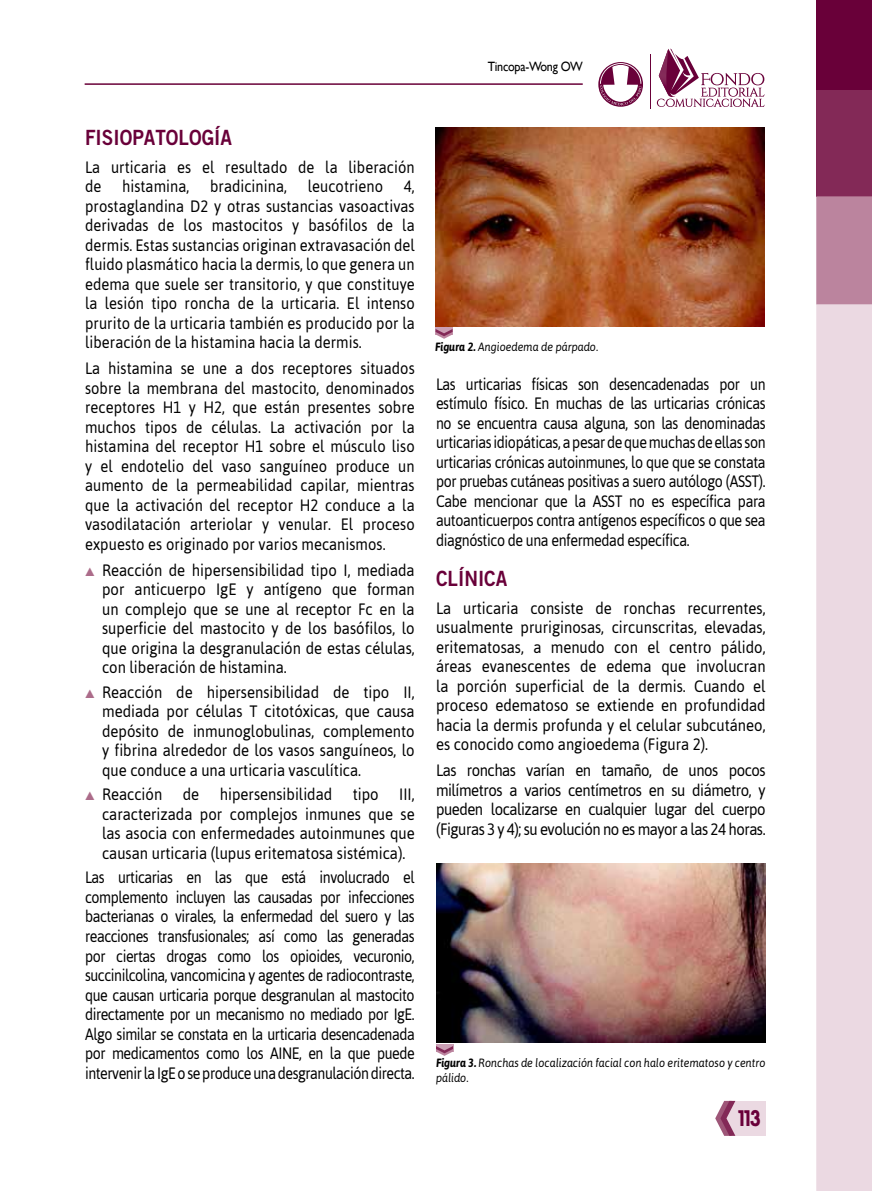
<style>
.page{position:relative;width:872px;height:1191px;background:#fff}
.page>*{position:absolute;margin:0;border:0;box-sizing:border-box;transform-origin:0 0}
.t1{font:22.5px "Milocha";color:#690039;scale:.87 1}
.t2{font:21px "Trade Gothic Bold Two";color:#690039;scale:.9 1}
.t3{font:16.5px/19.5px "Asap";color:#000;text-align:justify;scale:.9 1}
.t4{font:16.5px/19.5px "Asap";color:#000;text-align:justify;scale:.86 1}
.t5{font:16.5px/19.5px "Asap";color:#000;text-align:justify;scale:.89 1}
.t6{font:13.5px "Gill Sans";letter-spacing:-.02em;color:#000;scale:.9 1}
.t7{font:italic 12px/14.4px "Asap";color:#000;scale:.9 1}
.s1{color:#ac6c8a}
.s2{font-weight:700}
</style>
<div class="page">
<div style="left:724px;top:1100px;width:41px;height:35px;background:#ebd9e2"></div>
<svg style="left:715px;top:1100px;width:20px;height:35px"></svg>
<div style="left:816px;top:0;width:56px;height:90px;background:#690039"></div>
<div style="left:816px;top:90px;width:56px;height:106px;background:#832957"></div>
<div style="left:816px;top:196px;width:56px;height:109px;background:#bb849e"></div>
<svg style="left:816px;top:305px;width:56px;height:886px;background:#ebd9e2"></svg>
<svg style="left:598px;top:62px;width:45px;height:45px"></svg>
<svg style="left:600px;top:63px;width:41px;height:42px"></svg>
<hr style="left:650px;top:54px;width:1px;height:55px;background:#690039">
<svg style="left:657px;top:49px;width:107px;height:58px"></svg>
<hr style="left:85px;top:83px;width:498px;height:2px;background:#690039">
<div style="left:435px;top:327px;width:17px;height:7px;background:#cb9fb4"></div>
<svg style="left:435px;top:329px;width:17px;height:10px"></svg>
<div style="left:436px;top:1043px;width:17px;height:8px;background:#cb9fb4"></div>
<svg style="left:436px;top:1046px;width:17px;height:9px"></svg>
<img style="left:435px;top:128px;width:329px;height:198px">
<img style="left:436px;top:863px;width:329px;height:179px">
<p class="t2" style="left:85px;top:124px;width:13px">FISIOPATOLO</p>
<p class="t2" style="left:202px;top:124px;width:33px">GÍA</p>
<p class="t5" style="left:85px;top:157px;width:372px">La urticaria es el resultado de la liberación de</p>
<p class="t5" style="left:122px;top:176px;width:77px">histamina,</p>
<p class="t5" style="left:210px;top:176px;width:88px">bradicinina,</p>
<p class="t5" style="left:308px;top:176px;width:86px">leucotrieno</p>
<p class="t5" style="left:85px;top:176px;width:372px;text-indent:319px">4, prostaglandina D2 y otras sustancias vasoactivas derivadas de los mastocitos y basófilos de la dermis. Estas sustancias originan extravasación del fluido plasmático hacia la dermis, lo que genera un edema que suele ser transitorio, y que constituye la lesión tipo roncha de la urticaria. El intenso prurito de la urticaria también es producido por la liberación de la histamina hacia la dermis.</p>
<p class="t5" style="left:85px;top:358px;width:372px">La histamina se une a dos receptores situados sobre la membrana del mastocito, denominados receptores H1 y H2, que están presentes sobre muchos tipos de células. La activación por la histamina del receptor H1 sobre el músculo liso y el endotelio del vaso sanguíneo produce un aumento de la permeabilidad capilar, mientras que la activación del receptor H2 conduce a la vasodilatación arteriolar y venular. El proceso expuesto es originado por varios mecanismos.</p>
<p class="t3" style="left:102px;top:560px;width:349px;text-indent:-17px"><span class="s1">▲</span> Reacción de hipersensibilidad tipo I, mediada por anticuerpo IgE y antígeno que forman un complejo que se une al receptor Fc en la superficie del mastocito y de los basófilos, lo que origina la desgranulación de estas células, con liberación de histamina.</p>
<p class="t3" style="left:102px;top:682px;width:349px;text-indent:-17px"><span class="s1">▲</span> Reacción de hipersensibilidad de tipo II, mediada por células T citotóxicas, que causa depósito de inmunoglobulinas, complemento y fibrina alrededor de los vasos sanguíneos, lo que conduce a una urticaria vasculítica.</p>
<p class="t3" style="left:102px;top:784px;width:349px;text-indent:-17px"><span class="s1">▲</span> Reacción de hipersensibilidad tipo III, caracterizada por complejos inmunes que se las asocia con enfermedades autoinmunes que causan urticaria (lupus eritematosa sistémica).</p>
<p class="t4" style="left:85px;top:867px;width:385px">Las urticarias en las que está involucrado el complemento incluyen las causadas por infecciones bacterianas o virales, la enfermedad del suero y las reacciones transfusionales; así como las generadas por ciertas drogas como los opioides, vecuronio, succinilcolina, vancomicina y agentes de radiocontraste, que causan urticaria porque desgranulan al mastocito directamente por un mecanismo no mediado por IgE.<br>Algo similar se constata en la urticaria desencadenada por medicamentos como los AINE, en la que puede intervenir la IgE o se produce una desgranulación directa.</p>
<p class="t6" style="left:488px;top:58px;width:107px">Tincopa-Wong OW</p>
<p class="t7" style="left:435px;top:340px;width:183px"><span class="s2">Figura 2.</span> Angioedema de párpado.</p>
<p class="t4" style="left:436px;top:374px;width:385px">Las urticarias físicas son desencadenadas por un estímulo físico. En muchas de las urticarias crónicas no se encuentra causa alguna, son las denominadas urticarias idiopáticas, a pesar de que muchas de ellas son urticarias crónicas autoinmunes, lo que que se constata por pruebas cutáneas positivas a suero autólogo (ASST).<br>Cabe mencionar que la ASST no es específica para autoanticuerpos contra antígenos específicos o que sea diagnóstico de una enfermedad específica.</p>
<p class="t2" style="left:436px;top:565px;width:44px">CLÍNICA</p>
<p class="t3" style="left:436px;top:598px;width:368px">La urticaria consiste de ronchas recurrentes, usualmente pruriginosas, circunscritas, elevadas, eritematosas, a menudo con el centro pálido, áreas evanescentes de edema que involucran la porción superficial de la dermis. Cuando el proceso edematoso se extiende en profundidad hacia la dermis profunda y el celular subcutáneo, es conocido como angioedema (Figura 2).</p>
<p class="t3" style="left:436px;top:760px;width:368px">Las ronchas varían en tamaño, de unos pocos milímetros a varios centímetros en su diámetro, y pueden localizarse en cualquier lugar del cuerpo (Figuras 3 y 4); su evolución no es mayor a las 24 horas.</p>
<p class="t7" style="left:436px;top:1056px;width:368px"><span class="s2">Figura 3.</span> Ronchas de localización facial con halo eritematoso y centro pálido.</p>
<h1 class="t1" style="left:738px;top:1105px;width:28px">113</h1>
</div>
